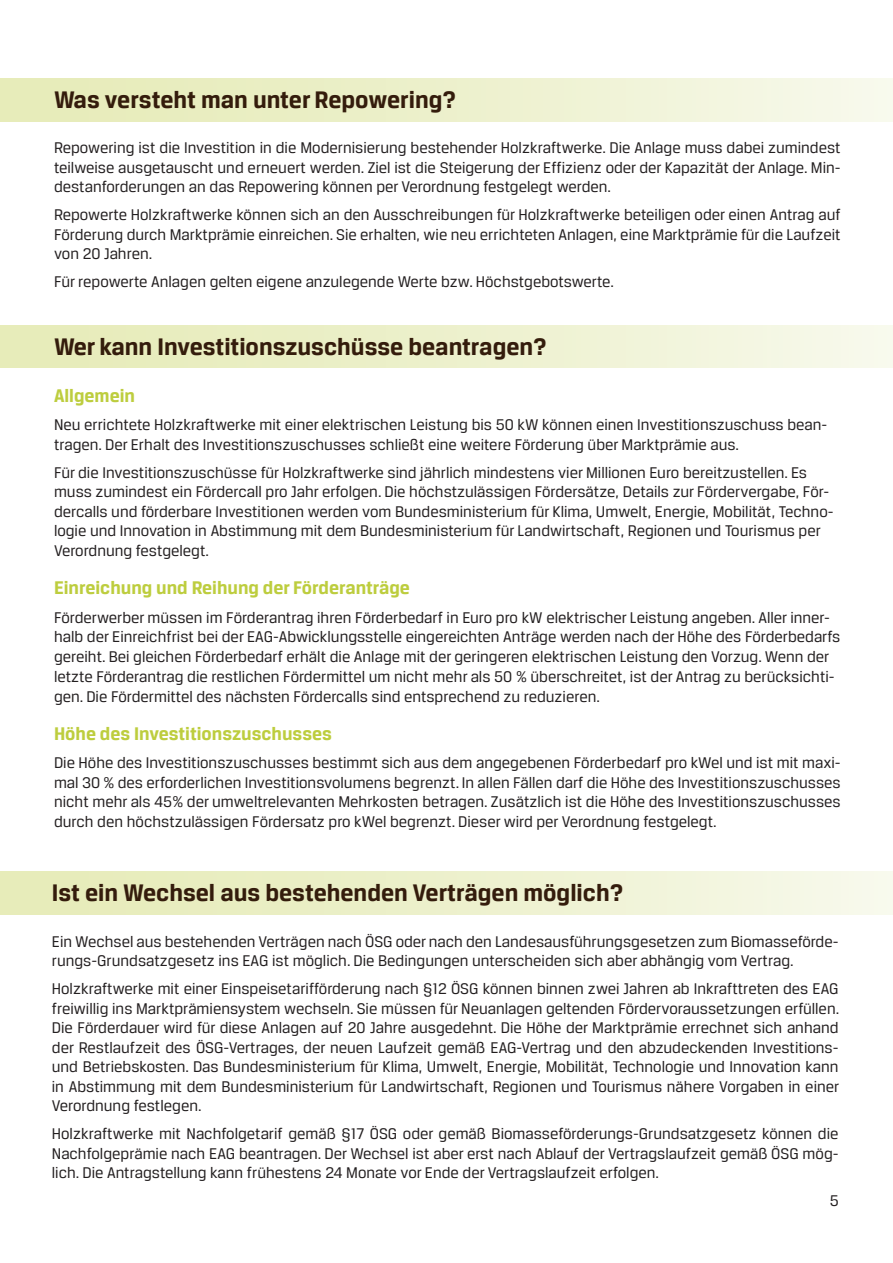
<style>
.page{position:relative;width:893px;height:1263px;background:#fff}
.page>*{position:absolute;margin:0;border:0;box-sizing:border-box;transform-origin:0 0}
.t1{font:700 25.5px "Breuer Text";color:#341c0c}
.t2{font:700 19.5px "Breuer Text";color:#bdcd3e}
.t3{font:16.5px/19.5px "Breuer Text";color:#231f20;text-align:justify}
</style>
<div class="page">
<div style="left:0;top:325px;width:893px;height:43px;background:linear-gradient(to right,#e5eab4,#f6f8ea)"></div>
<div style="left:0;top:79px;width:893px;height:42px;background:linear-gradient(to right,#e5eab4,#f6f8ea)"></div>
<div style="left:0;top:872px;width:893px;height:42px;background:linear-gradient(to right,#e5eab4,#f6f8ea)"></div>
<p class="t1" style="left:54px;top:86px;width:404px">Was versteht man unter Repowering?</p>
<p class="t3" style="left:54px;top:138px;width:788px">Repowering ist die Investition in die Modernisierung bestehender Holzkraftwerke. Die Anlage muss dabei zumindest teilweise ausgetauscht und erneuert werden. Ziel ist die Steigerung der Effizienz oder der Kapazität der Anlage. Min&shy;destanforderungen an das Repowering können per Verordnung festgelegt werden.</p>
<p class="t3" style="left:54px;top:205px;width:788px">Repowerte Holzkraftwerke können sich an den Ausschreibungen für Holzkraftwerke beteiligen oder einen Antrag auf Förderung durch Marktprämie einreichen. Sie erhalten, wie neu errichteten Anlagen, eine Marktprämie für die Laufzeit von 20 Jahren.</p>
<p class="t3" style="left:54px;top:272px;width:562px">Für repowerte Anlagen gelten eigene anzulegende Werte bzw. Höchstgebotswerte.</p>
<p class="t1" style="left:54px;top:332px;width:494px">Wer kann Investitionszuschüsse beantragen?</p>
<p class="t2" style="left:54px;top:385px;width:82px">Allgemein</p>
<p class="t3" style="left:54px;top:415px;width:775px">Neu errichtete Holzkraftwerke mit einer elektrischen Leistung bis 50 kW können einen Investitionszuschuss bean&shy;tragen. Der Erhalt des Investitionszuschusses schließt eine weitere Förderung über Marktprämie aus.</p>
<p class="t3" style="left:54px;top:462px;width:781px;text-align:left">Für die Investitionszuschüsse für Holzkraftwerke sind jährlich mindestens vier Millionen Euro bereitzustellen. Es muss zumindest ein Fördercall pro Jahr erfolgen. Die höchstzulässigen Fördersätze, Details zur Fördervergabe, För&shy;dercalls und förderbare Investitionen werden vom Bundesministerium für Klima, Umwelt, Energie, Mobilität, Techno&shy;logie und Innovation in Abstimmung mit dem Bundesministerium für Landwirtschaft, Regionen und Tourismus per Verordnung festgelegt.</p>
<p class="t2" style="left:54px;top:577px;width:357px">Einreichung und Reihung der Förderanträge</p>
<p class="t3" style="left:54px;top:607px;width:788px;text-align:left">Förderwerber müssen im Förderantrag ihren Förderbedarf in Euro pro kW elektrischer Leistung angeben. Aller inner&shy;halb der Einreichfrist bei der EAG-Abwicklungsstelle eingereichten Anträge werden nach der Höhe des Förderbedarfs gereiht. Bei gleichen Förderbedarf erhält die Anlage mit der geringeren elektrischen Leistung den Vorzug. Wenn der letzte Förderantrag die restlichen Fördermittel um nicht mehr als 50 % überschreitet, ist der Antrag zu berücksichti&shy;gen. Die Fördermittel des nächsten Fördercalls sind entsprechend zu reduzieren.</p>
<p class="t2" style="left:54px;top:723px;width:279px">Höhe des Investitionszuschusses</p>
<p class="t3" style="left:54px;top:753px;width:788px">Die Höhe des Investitionszuschusses bestimmt sich aus dem angegebenen Förderbedarf pro kWel und ist mit maxi&shy;mal 30 % des erforderlichen Investitionsvolumens begrenzt. In allen Fällen darf die Höhe des Investitionszuschusses nicht mehr als 45% der umweltrelevanten Mehrkosten betragen. Zusätzlich ist die Höhe des Investitionszuschusses durch den höchstzulässigen Fördersatz pro kWel begrenzt. Dieser wird per Verordnung festgelegt.</p>
<p class="t1" style="left:52px;top:879px;width:573px">Ist ein Wechsel aus bestehenden Verträgen möglich?</p>
<p class="t3" style="left:52px;top:931px;width:788px">Ein Wechsel aus bestehenden Verträgen nach ÖSG oder nach den Landesausführungsgesetzen zum Biomasseförde&shy;rungs-Grundsatzgesetz ins EAG ist möglich. Die Bedingungen unterscheiden sich aber abhängig vom Vertrag.</p>
<p class="t3" style="left:52px;top:979px;width:789px">Holzkraftwerke mit einer Einspeisetarifförderung nach §12 ÖSG können binnen zwei Jahren ab Inkrafttreten des EAG freiwillig ins Marktprämiensystem wechseln. Sie müssen für Neuanlagen geltenden Fördervoraussetzungen erfüllen.<br>Die Förderdauer wird für diese Anlagen auf 20 Jahre ausgedehnt. Die Höhe der Marktprämie errechnet sich anhand der Restlaufzeit des ÖSG-Vertrages, der neuen Laufzeit gemäß EAG-Vertrag und den abzudeckenden Investitions&shy;und Betriebskosten. Das Bundesministerium für Klima, Umwelt, Energie, Mobilität, Technologie und Innovation kann in Abstimmung mit dem Bundesministerium für Landwirtschaft, Regionen und Tourismus nähere Vorgaben in einer Verordnung festlegen.</p>
<p class="t3" style="left:52px;top:1124px;width:788px">Holzkraftwerke mit Nachfolgetarif gemäß §17 ÖSG oder gemäß Biomasseförderungs-Grundsatzgesetz können die Nachfolgeprämie nach EAG beantragen. Der Wechsel ist aber erst nach Ablauf der Vertragslaufzeit gemäß ÖSG mög&shy;lich. Die Antragstellung kann frühestens 24 Monate vor Ende der Vertragslaufzeit erfolgen.</p>
<p class="t3" style="left:830px;top:1190px;width:11px">5</p>
</div>
